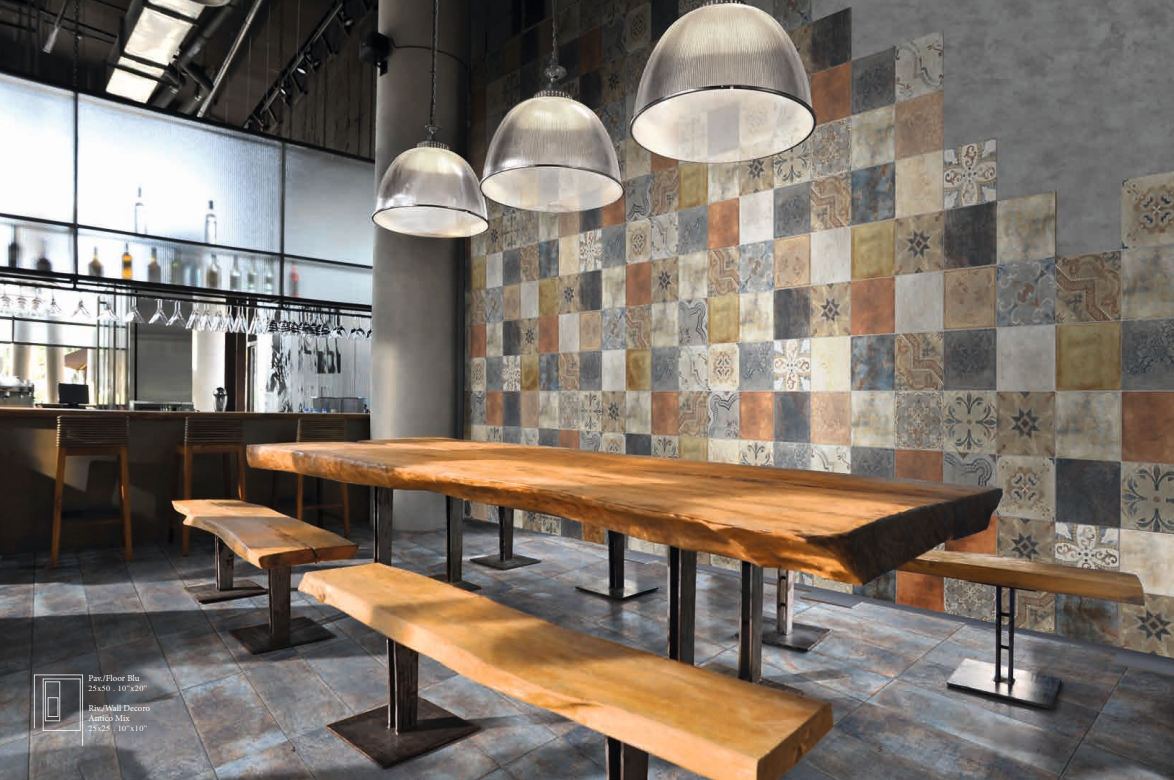
<style>
.page{position:relative;width:1174px;height:780px;background:#fff}
.page>*{position:absolute;margin:0;border:0;box-sizing:border-box;transform-origin:0 0}
.t1{font:9px/10px "Minion Pro";color:#fff}
.t2{font:8px "Times LT";letter-spacing:.05em;color:#fff}
.t3{font:700 8px "Times LT";color:#423431}
</style>
<div class="page">
<img style="left:0;top:0;width:1174px;height:780px">
<svg style="left:34px;top:674px;width:49px;height:72px;background:#747374"></svg>
<p class="t1" style="left:89px;top:673px;width:52px">Pav./Floor Blu</p>
<p class="t2" style="left:89px;top:683px;width:60px">25x50 . 10”x20”</p>
<p class="t1" style="left:89px;top:703px;width:63px">Riv./Wall Decoro<br>Antico Mix</p>
<p class="t2" style="left:89px;top:723px;width:60px">25x25 . 10”x10”</p>
<p class="t3" style="left:291px;top:744px;width:5px">4</p>
<p class="t3" style="left:878px;top:744px;width:5px">5</p>
</div>
